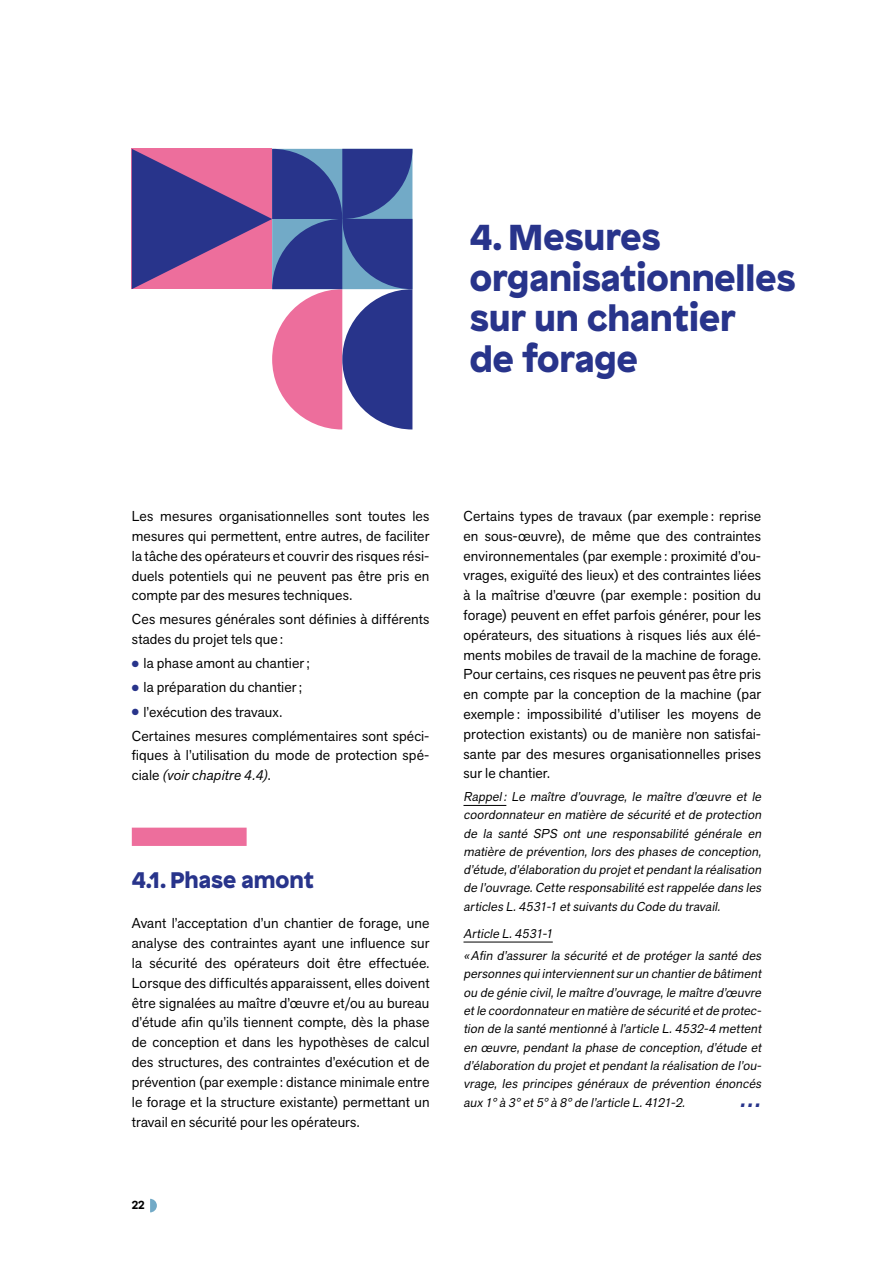
<style>
.page{position:relative;width:893px;height:1263px;background:#fff}
.page>*{position:absolute;margin:0;border:0;box-sizing:border-box;transform-origin:0 0}
.t1{font:900 36px/40.5px "Patron";color:#28348b}
.t2{font:900 22.5px "Patron";color:#28348b}
.t3{font:italic 700 21px "Akzid Grtsk Next";color:#28348b}
.t4{font:14.25px/19.8px "Akzid Grtsk Next";letter-spacing:.01em;color:#000;text-align:justify}
.t5{font:italic 12.75px/18.3px "Akzid Grtsk Next";color:#000;text-align:justify}
.t6{font:700 11.7px "Patron";color:#000}
.s1{color:#28348b}
.s2{font-style:italic}
</style>
<div class="page">
<svg style="left:132px;top:149px;width:280px;height:280px"></svg>
<svg style="left:150px;top:1199px;width:7px;height:13px"></svg>
<hr style="left:463px;top:805px;width:43px;height:1px;background:#000">
<hr style="left:463px;top:942px;width:90px;height:1px;background:#000">
<div style="left:132px;top:828px;width:115px;height:18px;background:#ed6e9c"></div>
<h1 class="t1" style="left:470px;top:214px;width:328px">4. Mesures organisationnelles sur un chantier<br>de forage</h1>
<p class="t4" style="left:132px;top:506px;width:299px">Les mesures organisationnelles sont toutes les mesures qui permettent, entre autres, de faciliter la tâche des opérateurs et couvrir des risques rési&shy;duels potentiels qui ne peuvent pas être pris en compte par des mesures techniques.</p>
<p class="t4" style="left:132px;top:609px;width:299px">Ces mesures générales sont définies à différents stades du projet tels que:</p>
<p class="t4" style="left:132px;top:653px;width:179px"><span class="s1">●</span> la phase amont au chantier;</p>
<p class="t4" style="left:132px;top:677px;width:172px"><span class="s1">●</span> la préparation du chantier;</p>
<p class="t4" style="left:132px;top:699px;width:299px;line-height:24.2px"><span class="s1">●</span> l’exécution des travaux.<br>Certaines mesures complémentaires sont spéci-</p>
<p class="t4" style="left:132px;top:745px;width:299px">fiques à l’utilisation du mode de protection spé&shy;ciale <span class="s2">(voir chapitre 4.4)</span>.</p>
<h2 class="t2" style="left:132px;top:862px;width:184px">4.1. Phase amont</h2>
<p class="t4" style="left:132px;top:913px;width:299px">Avant l’acceptation d’un chantier de forage, une analyse des contraintes ayant une influence sur la sécurité des opérateurs doit être effectuée.<br>Lorsque des difficultés apparaissent, elles doivent être signalées au maître d’œuvre et/ou au bureau d’étude afin qu’ils tiennent compte, dès la phase de conception et dans les hypothèses de calcul des structures, des contraintes d’exécution et de prévention (par exemple: distance minimale entre le forage et la structure existante) permettant un travail en sécurité pour les opérateurs.</p>
<p class="t6" style="left:132px;top:1196px;width:14px">22</p>
<p class="t4" style="left:463px;top:506px;width:299px">Certains types de travaux (par exemple: reprise en sous-œuvre), de même que des contraintes environnementales (par exemple: proximité d’ou&shy;vrages, exiguïté des lieux) et des contraintes liées à la maîtrise d’œuvre (par exemple: position du forage) peuvent en effet parfois générer, pour les opérateurs, des situations à risques liés aux élé&shy;ments mobiles de travail de la machine de forage.<br>Pour certains, ces risques ne peuvent pas être pris en compte par la conception de la machine (par exemple: impossibilité d’utiliser les moyens de protection existants) ou de manière non satisfai&shy;sante par des mesures organisationnelles prises sur le chantier.</p>
<p class="t5" style="left:463px;top:787px;width:302px">Rappel: Le maître d’ouvrage, le maître d’œuvre et le coordonnateur en matière de sécurité et de protection de la santé SPS ont une responsabilité générale en matière de prévention, lors des phases de conception, d’étude,d’élaboration du projetetpendantla réalisation de l’ouvrage.Cette responsabilité estrappelée dans les articles L.4531-1 etsuivants du Code du travail.</p>
<p class="t5" style="left:463px;top:922px;width:302px;line-height:22.5px">Article L.4531-1<br>«Afin d’assurer la sécurité et de protéger la santé des</p>
<p class="t5" style="left:463px;top:965px;width:302px">personnes quiinterviennentsurun chantierde bâtiment ou de génie civil,le maître d’ouvrage,le maître d’œuvre etle coordonnateuren matière de sécurité etde protec&shy;tion de la santé mentionné à l’article L.4532‑ 4 mettent en œuvre, pendant la phase de conception, d’étude et d’élaboration du projetetpendantla réalisation de l’ou&shy;vrage, les principes généraux de prévention énoncés aux 1°à 3°et5°à 8°de l’article L.4121-2.</p>
<h3 class="t3" style="left:739px;top:1085px;width:29px">…</h3>
</div>
